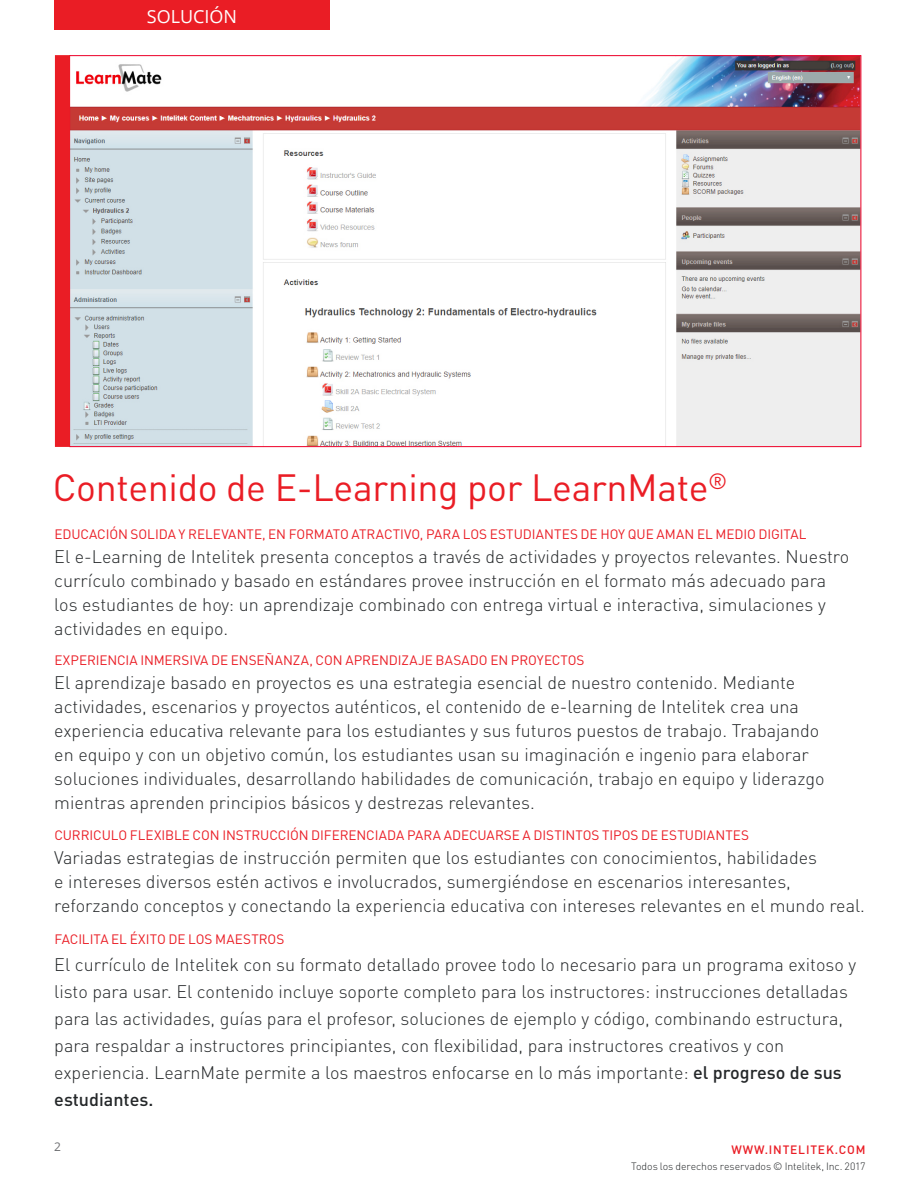
<style>
.page{position:relative;width:918px;height:1188px;background:#fff}
.page>*{position:absolute;margin:0;border:0;box-sizing:border-box;transform-origin:0 0}
.Heading_2{font:37.5px "DINOT";letter-spacing:-.01em;color:#ea1d25}
.Heading_5{font:300 18px/24px "DINOT";color:#242729}
.Page_Topic{font:18px "Open Sans";color:#fff}
.Heading_5-2{font:13.5px "DINOT";letter-spacing:-.005em;color:#ea1d25}
.t1{font:500 12px "DINOT";letter-spacing:.07em;color:#ea1d25}
.t2{font:12px "Open Sans";color:#6c6d70}
.t3{font:300 10.5px "DINOT";letter-spacing:-.005em;color:#242729}
.s1{font-weight:500}
</style>
<div class="page">
<div style="left:54px;top:0;width:276px;height:30px;background:#ea1d25"></div>
<img style="left:71px;top:57px;width:788px;height:388px">
<div style="left:55px;top:55px;width:15px;height:392px;background:#ea1d25"></div>
<p class="Page_Topic" style="left:147px;top:4px;width:92px">SOLUCIÓN</p>
<p class="Heading_2" style="left:53px;top:464px;width:676px">Contenido de E-Learning por LearnMate<sup>®</sup></p>
<p class="Heading_5-2" style="left:54px;top:526px;width:754px">EDUCACIÓN SOLIDA Y RELEVANTE, EN FORMATO ATRACTIVO, PARA LOS ESTUDIANTES DE HOY QUE AMAN EL MEDIO DIGITAL</p>
<p class="Heading_5" style="left:54px;top:544px;width:796px">El e-Learning de Intelitek presenta conceptos a través de actividades y proyectos relevantes. Nuestro currículo combinado y basado en estándares provee instrucción en el formato más adecuado para los estudiantes de hoy: un aprendizaje combinado con entrega virtual e interactiva, simulaciones y actividades en equipo.</p>
<p class="Heading_5-2" style="left:54px;top:652px;width:532px">EXPERIENCIA INMERSIVA DE ENSEÑANZA, CON APRENDIZAJE BASADO EN PROYECTOS</p>
<p class="Heading_5" style="left:54px;top:670px;width:772px">El aprendizaje basado en proyectos es una estrategia esencial de nuestro contenido. Mediante actividades, escenarios y proyectos auténticos, el contenido de e-learning de Intelitek crea una experiencia educativa relevante para los estudiantes y sus futuros puestos de trabajo. Trabajando en equipo y con un objetivo común, los estudiantes usan su imaginación e ingenio para elaborar soluciones individuales, desarrollando habilidades de comunicación, trabajo en equipo y liderazgo mientras aprenden principios básicos y destrezas relevantes.</p>
<p class="Heading_5-2" style="left:54px;top:827px;width:696px">CURRICULO FLEXIBLE CON INSTRUCCIÓN DIFERENCIADA PARA ADECUARSE A DISTINTOS TIPOS DE ESTUDIANTES</p>
<p class="Heading_5" style="left:54px;top:846px;width:812px">Variadas estrategias de instrucción permiten que los estudiantes con conocimientos, habilidades<br>e intereses diversos estén activos e involucrados, sumergiéndose en escenarios interesantes, reforzando conceptos y conectando la experiencia educativa con intereses relevantes en el mundo real.</p>
<p class="Heading_5-2" style="left:54px;top:931px;width:232px">FACILITA EL ÉXITO DE LOS MAESTROS</p>
<p class="Heading_5" style="left:54px;top:951px;width:803px;line-height:27px">El currículo de Intelitek con su formato detallado provee todo lo necesario para un programa exitoso y listo para usar. El contenido incluye soporte completo para los instructores: instrucciones detalladas para las actividades, guías para el profesor, soluciones de ejemplo y código, combinando estructura, para respaldar a instructores principiantes, con flexibilidad, para instructores creativos y con experiencia. LearnMate permite a los maestros enfocarse en lo más importante: <span class="s1">el progreso de sus estudiantes.</span></p>
<p class="t2" style="left:54px;top:1138px;width:8px">2</p>
<p class="t1" style="left:731px;top:1142px;width:135px">WWW.INTELITEK.COM</p>
<p class="t3" style="left:631px;top:1160px;width:236px">Todos los derechos reservados © Intelitek, Inc. 2017</p>
</div>
